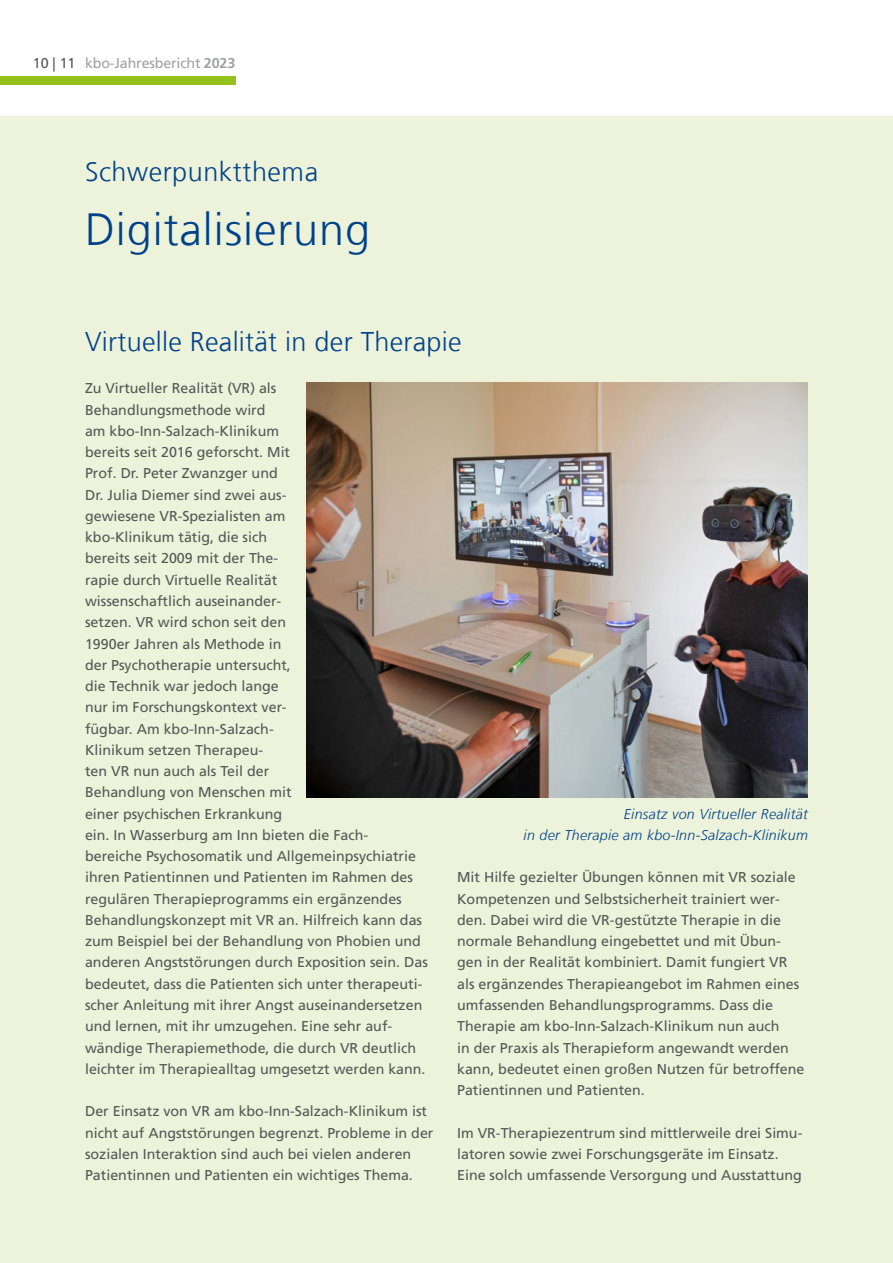
<style>
.page{position:relative;width:893px;height:1263px;background:#fff}
.page>*{position:absolute;margin:0;border:0;box-sizing:border-box;transform-origin:0 0}
.t1{font:300 45px "Frutiger LT Com";letter-spacing:.02em;color:#004189}
.t2{font:300 27px "Frutiger LT Com";letter-spacing:.01em;color:#004189}
.t3{font:14.25px/21.3px "Frutiger LT Com";color:#565656}
.t4{font:italic 300 14.25px/21.3px "Frutiger LT Com";letter-spacing:.02em;color:#004189;text-align:right}
.t5{font:14.25px "Frutiger LT Com";letter-spacing:-.01em;color:#a0a1a1}
.s1{color:#565656}
.s2{font-weight:700}
</style>
<div class="page">
<div style="left:0;top:117px;width:893px;height:1146px;background:#ecf3da"></div>
<img style="left:307px;top:382px;width:501px;height:415px">
<div style="left:0;top:77px;width:236px;height:8px;background:#94c11c"></div>
<p class="t5" style="left:33px;top:55px;width:204px"><span class="s1">10 | 11</span> kbo-Jahresbericht <span class="s2">2023</span></p>
<h2 class="t2" style="left:85px;top:156px;width:235px">Schwerpunktthema</h2>
<h1 class="t1" style="left:85px;top:203px;width:287px">Digitalisierung</h1>
<h2 class="t2" style="left:85px;top:326px;width:378px">Virtuelle Realität in der Therapie</h2>
<p class="t3" style="left:85px;top:378px;width:344px">Zu Virtueller Realität (VR) als<br>Behandlungsmethode wird<br>am kbo-Inn-Salzach-Klinikum<br>bereits seit 2016 geforscht. Mit<br>Prof. Dr. Peter Zwanzger und<br>Dr. Julia Diemer sind zwei aus-<br>gewiesene VR-Spezialisten am<br>kbo-Klinikum tätig, die sich<br>bereits seit 2009 mit der The-<br>rapie durch Virtuelle Realität<br>wissenschaftlich auseinander-<br>setzen. VR wird schon seit den<br>1990er Jahren als Methode in<br>der Psychotherapie untersucht,<br>die Technik war jedoch lange<br>nur im Forschungskontext ver-<br>fügbar. Am kbo-Inn-Salzach-<br>Klinikum setzen Therapeu-<br>ten VR nun auch als Teil der<br>Behandlung von Menschen mit<br>einer psychischen Erkrankung<br>ein. In Wasserburg am Inn bieten die Fach&shy;bereiche Psychosomatik und Allgemeinpsychiatrie ihren Patientinnen und Patienten im Rahmen des regulären Therapieprogramms ein ergänzendes Behandlungskonzept mit VR an. Hilfreich kann das zum Beispiel bei der Behandlung von Phobien und anderen Angststörungen durch Exposition sein. Das bedeutet, dass die Patienten sich unter therapeuti&shy;scher Anleitung mit ihrer Angst auseinandersetzen und lernen, mit ihr umzugehen. Eine sehr auf&shy;wändige Therapiemethode, die durch VR deutlich leichter im Therapiealltag umgesetzt werden kann.</p>
<p class="t3" style="left:85px;top:1101px;width:350px">Der Einsatz von VR am kbo-Inn-Salzach-Klinikum ist nicht auf Angststörungen begrenzt. Probleme in der sozialen Interaktion sind auch bei vielen anderen Patientinnen und Patienten ein wichtiges Thema.</p>
<p class="t4" style="left:524px;top:803px;width:286px">Einsatz von Virtueller Realität<br>in der Therapie am kbo-Inn-Salzach-Klinikum</p>
<p class="t3" style="left:457px;top:867px;width:349px">Mit Hilfe gezielter Übungen können mit VR soziale Kompetenzen und Selbstsicherheit trainiert wer&shy;den. Dabei wird die VR-gestützte Therapie in die normale Behandlung eingebettet und mit Übun&shy;gen in der Realität kombiniert. Damit fungiert VR als ergänzendes Therapieangebot im Rahmen eines umfassenden Behandlungsprogramms. Dass die Therapie am kbo-Inn-Salzach-Klinikum nun auch<br>in der Praxis als Therapieform angewandt werden kann, bedeutet einen großen Nutzen für betroffene Patientinnen und Patienten.</p>
<p class="t3" style="left:457px;top:1122px;width:347px">Im VR-Therapiezentrum sind mittlerweile drei Simu&shy;latoren sowie zwei Forschungsgeräte im Einsatz.<br>Eine solch umfassende Versorgung und Ausstattung</p>
</div>
